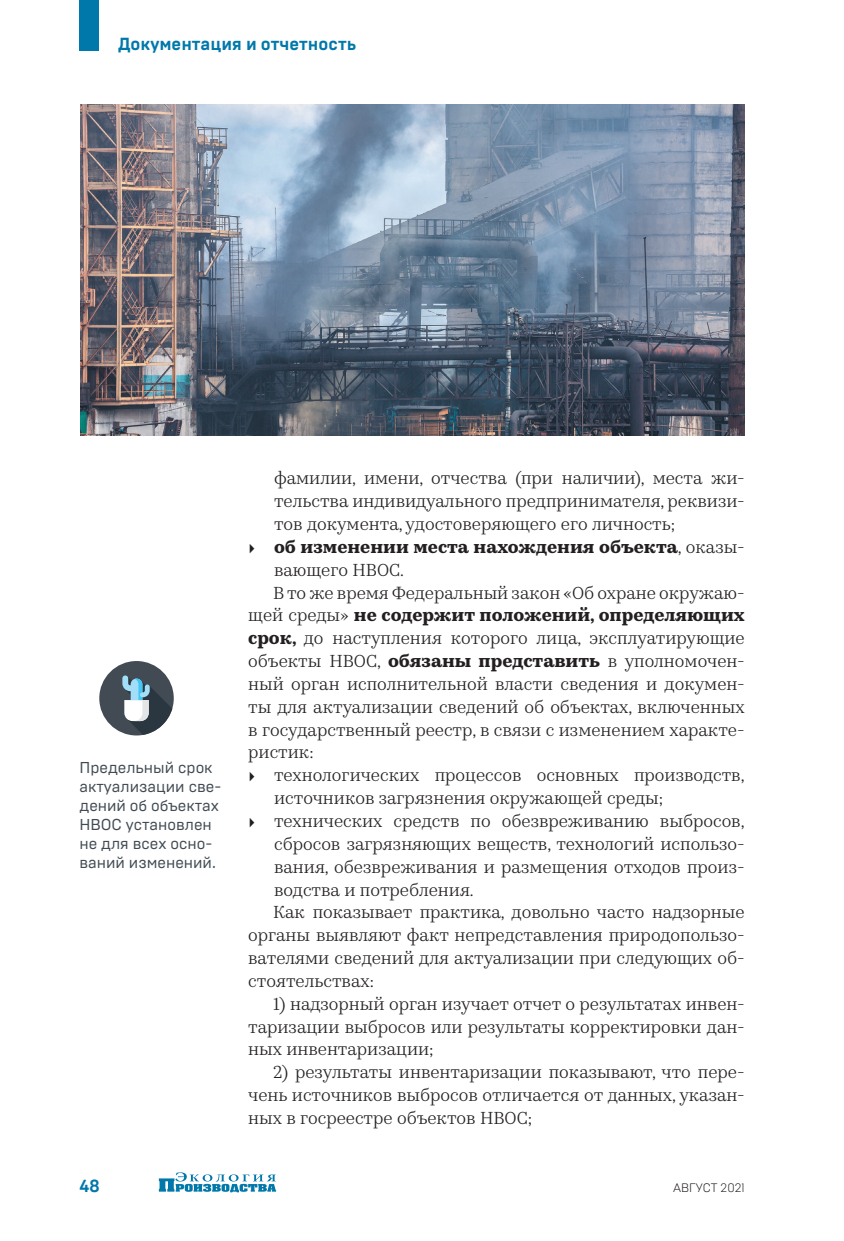
<style>
.page{position:relative;width:844px;height:1241px;background:#fff}
.page>*{position:absolute;margin:0;border:0;box-sizing:border-box;transform-origin:0 0}
.Текст{font:17.5px/22.8px "Kazimir Text";color:#231f20;text-align:justify}
.t1{font:700 17.5px/22.8px "Kazimir Text";color:#231f20}
.t2{font:700 17.5px "Brutal Type";color:#0078aa}
.Вынос{font:15.75px/18.9px "Brutal Type";color:#424b53}
.t3{font:300 12.25px "Brutal Type";color:#231f20}
.s1{font-weight:400}
.s2{font-weight:700}
</style>
<div class="page">
<div style="left:99px;top:661px;width:75px;height:74px;background:#424b53;border-radius:50%"></div>
<svg style="left:122px;top:675px;width:50px;height:59px"></svg>
<img style="left:80px;top:104px;width:663px;height:332px">
<svg style="left:159px;top:1172px;width:117px;height:20px"></svg>
<div style="left:79px;top:0;width:20px;height:51px;background:#0078aa"></div>
<p class="t2" style="left:118px;top:34px;width:239px">Документация и отчетность</p>
<p class="Вынос" style="left:79px;top:758px;width:143px">Предельный срок актуализации све&shy;дений об объектах<br>НВОС установлен не для всех осно&shy;ваний изменений.</p>
<p class="Текст" style="left:274px;top:466px;width:472px">фамилии, имени, отчества (при наличии), места жи&shy;тельства индивидуального предпринимателя, реквизи&shy;тов документа, удостоверяющего его личность;</p>
<p class="t1" style="left:274px;top:534px;width:472px;text-indent:-26px">▸ об изменении места нахождения объекта<span class="s1">, оказы&shy;вающего НВОС.</span></p>
<p class="Текст" style="left:248px;top:580px;width:498px;text-indent:25px">В то же время Федеральный закон «Об охране окружаю&shy;щей среды» <span class="s2">не содержит положений, определяющих срок,</span> до наступления которого лица, эксплуатирующие объекты НВОС, <span class="s2">обязаны представить</span> в уполномочен&shy;ный орган исполнительной власти сведения и докумен&shy;ты для актуализации сведений об объектах, включенных в государственный реестр, в связи с изменением характе&shy;ристик:</p>
<p class="Текст" style="left:274px;top:762px;width:472px;text-indent:-26px"><span class="s2">▸</span> технологических процессов основных производств, источников загрязнения окружающей среды;</p>
<p class="Текст" style="left:274px;top:808px;width:472px;text-indent:-26px"><span class="s2">▸</span> технических средств по обезвреживанию выбросов, сбросов загрязняющих веществ, технологий использо&shy;вания, обезвреживания и размещения отходов произ&shy;водства и потребления.</p>
<p class="Текст" style="left:248px;top:899px;width:498px;text-indent:25px">Как показывает практика, довольно часто надзорные органы выявляют факт непредставления природопользо&shy;вателями сведений для актуализации при следующих об&shy;стоятельствах:</p>
<p class="Текст" style="left:248px;top:990px;width:498px;text-indent:25px">1) надзорный орган изучает отчет о результатах инвен&shy;таризации выбросов или результаты корректировки дан&shy;ных инвентаризации;</p>
<p class="Текст" style="left:248px;top:1059px;width:498px;text-indent:25px">2) результаты инвентаризации показывают, что пере&shy;чень источников выбросов отличается от данных, указан&shy;ных в госреестре объектов НВОС;</p>
<p class="t2" style="left:79px;top:1175px;width:22px">48</p>
<p class="t3" style="left:673px;top:1180px;width:73px">АВГУСТ 2021</p>
</div>
